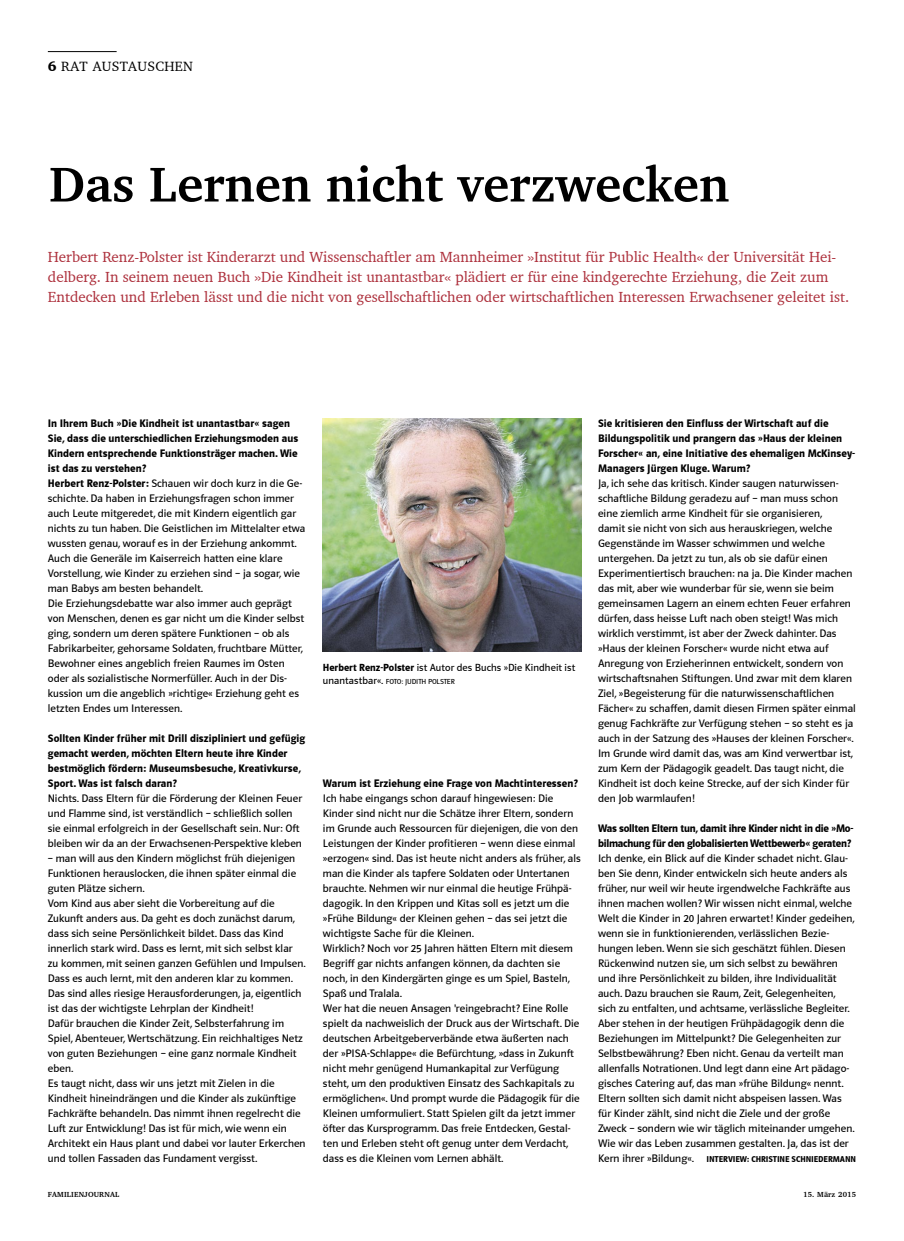
<style>
.page{position:relative;width:904px;height:1241px;background:#fff}
.page>*{position:absolute;margin:0;border:0;box-sizing:border-box;transform-origin:0 0}
._06_FJ_Headline_40pt{font:700 50px "Charter BT Pro";color:#000}
._06_FJ_Vorspann{font:15px/20px "Charter BT Pro";color:#ad303c}
.t1{font:13.75px "Charter BT Pro";letter-spacing:.025em;color:#000}
._07_FJ_Fließ_Polo_links{font:11.25px/15px "Polo 11 K Buch";letter-spacing:.005em;color:#000}
._07_FJ_Fließ_Polo_fett{font:11.25px/15px "Polo 11 K Buch";letter-spacing:.005em;color:#000}
._07_FJ_Fließ_Polo_fett-2{font:11.25px/15px "Polo 11 K Hfett";letter-spacing:.005em;color:#000}
._07_FJ_Fließ_Polo_fett-3{font:11.25px/15px "Polo 11 K Hfett";letter-spacing:-.02em;color:#000}
._06_FJ_Bildunterschrift_Polo{font:10.62px "Polo 11 K Buch";letter-spacing:.01em;color:#000}
._07_FJ_Fließ_Polo_links-2{font:8.75px "Polo 11 K Hfett";color:#000}
._06_FJ_Bildunterschrift_Polo-2{font:7.5px "Polo 11 K Buch";color:#000}
.t2{font:700 7.5px "Charter BT Pro";letter-spacing:.025em;color:#000}
.s1{font-weight:900}
.s2{font-family:"Polo 11 K Hfett"}
.s3{font-size:10.62px}
.s4{font-family:"Polo 11 K Buch";font-size:11.25px}
</style>
<div class="page">
<hr style="left:48px;top:51px;width:69px;height:1px;background:#000">
<img style="left:323px;top:419px;width:258px;height:232px">
<p class="t1" style="left:48px;top:57px;width:147px"><span class="s1">6</span> RAT AUSTAUSCHEN</p>
<p class="_06_FJ_Headline_40pt" style="left:49px;top:152px;width:681px">Das Lernen nicht verzwecken</p>
<p class="_06_FJ_Vorspann" style="left:48px;top:246px;width:802px">Herbert Renz-Polster ist Kinderarzt und Wissenschaftler am Mannheimer »Institut für Public Health« der Universität Hei&shy;delberg. In seinem neuen Buch »Die Kindheit ist unantastbar« plädiert er für eine kindgerechte Erziehung, die Zeit zum<br>Entdecken und Erleben lässt und die nicht von gesellschaftlichen oder wirtschaftlichen Interessen Erwachsener geleitet ist.</p>
<p class="_07_FJ_Fließ_Polo_fett-2" style="left:48px;top:415px;width:252px">In Ihrem Buch »Die Kindheit ist unantastbar« sagen Sie, dass die unterschiedlichen Erziehungsmoden aus Kindern entsprechende Funktionsträger machen. Wie ist das zu verstehen?</p>
<p class="_07_FJ_Fließ_Polo_fett" style="left:48px;top:475px;width:259px"><span class="s2">Herbert Renz-Polster:</span> Schauen wir doch kurz in die Ge&shy;schichte. Da haben in Erziehungsfragen schon immer auch Leute mitgeredet, die mit Kindern eigentlich gar nichts zu tun haben. Die Geistlichen im Mittelalter etwa wussten genau, worauf es in der Erziehung ankommt.<br>Auch die Generäle im Kaiserreich hatten eine klare Vorstellung, wie Kinder zu erziehen sind – ja sogar, wie man Babys am besten behandelt.</p>
<p class="_07_FJ_Fließ_Polo_fett" style="left:48px;top:595px;width:258px">Die Erziehungsdebatte war also immer auch geprägt von Menschen, denen es gar nicht um die Kinder selbst ging, sondern um deren spätere Funktionen – ob als Fabrikarbeiter, gehorsame Soldaten, fruchtbare Mütter, Bewohner eines angeblich freien Raumes im Osten oder als sozialistische Normerfüller. Auch in der Dis&shy;kussion um die angeblich »richtige« Erziehung geht es letzten Endes um Interessen.</p>
<p class="_07_FJ_Fließ_Polo_fett-2" style="left:48px;top:730px;width:259px">Sollten Kinder früher mit Drill diszipliniert und gefügig gemacht werden, möchten Eltern heute ihre Kinder bestmöglich fördern: Museumsbesuche, Kreativkurse, Sport. Was ist falsch daran?</p>
<p class="_07_FJ_Fließ_Polo_links" style="left:48px;top:790px;width:256px">Nichts. Dass Eltern für die Förderung der Kleinen Feuer und Flamme sind, ist verständlich – schließlich sollen sie einmal erfolgreich in der Gesellschaft sein. Nur: Oft bleiben wir da an der Erwachsenen-Perspektive kleben</p>
<p class="_07_FJ_Fließ_Polo_links" style="left:48px;top:850px;width:250px;text-align:justify">– man will aus den Kindern möglichst früh diejenigen Funktionen herauslocken, die ihnen später einmal die guten Plätze sichern.</p>
<p class="_07_FJ_Fließ_Polo_links" style="left:48px;top:895px;width:259px">Vom Kind aus aber sieht die Vorbereitung auf die Zukunft anders aus. Da geht es doch zunächst darum, dass sich seine Persönlichkeit bildet. Dass das Kind innerlich stark wird. Dass es lernt, mit sich selbst klar zu kommen, mit seinen ganzen Gefühlen und Impulsen.<br>Dass es auch lernt, mit den anderen klar zu kommen.</p>
<p class="_07_FJ_Fließ_Polo_links" style="left:48px;top:985px;width:255px">Das sind alles riesige Herausforderungen, ja, eigentlich ist das der wichtigste Lehrplan der Kindheit!</p>
<p class="_07_FJ_Fließ_Polo_links" style="left:48px;top:1015px;width:256px">Dafür brauchen die Kinder Zeit, Selbsterfahrung im Spiel, Abenteuer, Wertschätzung. Ein reichhaltiges Netz von guten Beziehungen – eine ganz normale Kindheit eben.</p>
<p class="_07_FJ_Fließ_Polo_links" style="left:48px;top:1075px;width:259px">Es taugt nicht, dass wir uns jetzt mit Zielen in die Kindheit hineindrängen und die Kinder als zukünftige Fachkräfte behandeln. Das nimmt ihnen regelrecht die Luft zur Entwicklung! Das ist für mich, wie wenn ein Architekt ein Haus plant und dabei vor lauter Erkerchen und tollen Fassaden das Fundament vergisst.</p>
<p class="_06_FJ_Bildunterschrift_Polo" style="left:323px;top:661px;width:254px"><span class="s2">Herbert Renz-Polster</span> ist Autor des Buchs »Die Kindheit ist</p>
<p class="_06_FJ_Bildunterschrift_Polo-2" style="left:323px;top:677px;width:133px"><span class="s3">unantastbar«.</span> FOTO: JUDITH POLSTER</p>
<p class="_07_FJ_Fließ_Polo_fett-2" style="left:323px;top:775px;width:256px">Warum ist Erziehung eine Frage von Machtinteressen?</p>
<p class="_07_FJ_Fließ_Polo_links" style="left:323px;top:790px;width:259px">Ich habe eingangs schon darauf hingewiesen: Die Kinder sind nicht nur die Schätze ihrer Eltern, sondern im Grunde auch Ressourcen für diejenigen, die von den Leistungen der Kinder profitieren – wenn diese einmal »erzogen« sind. Das ist heute nicht anders als früher, als man die Kinder als tapfere Soldaten oder Untertanen brauchte. Nehmen wir nur einmal die heutige Frühpä&shy;dagogik. In den Krippen und Kitas soll es jetzt um die »Frühe Bildung« der Kleinen gehen – das sei jetzt die wichtigste Sache für die Kleinen.</p>
<p class="_07_FJ_Fließ_Polo_links" style="left:323px;top:940px;width:251px">Wirklich? Noch vor 25 Jahren hätten Eltern mit diesem Begriff gar nichts anfangen können, da dachten sie noch, in den Kindergärten ginge es um Spiel, Basteln, Spaß und Tralala.</p>
<p class="_07_FJ_Fließ_Polo_links" style="left:323px;top:1000px;width:258px">Wer hat die neuen Ansagen 'reingebracht? Eine Rolle spielt da nachweislich der Druck aus der Wirtschaft. Die deutschen Arbeitgeberverbände etwa äußerten nach der »PISA-Schlappe« die Befürchtung, »dass in Zukunft nicht mehr genügend Humankapital zur Verfügung steht, um den produktiven Einsatz des Sachkapitals zu ermöglichen«. Und prompt wurde die Pädagogik für die Kleinen umformuliert. Statt Spielen gilt da jetzt immer öfter das Kursprogramm. Das freie Entdecken, Gestal&shy;ten und Erleben steht oft genug unter dem Verdacht, dass es die Kleinen vom Lernen abhält.</p>
<p class="_07_FJ_Fließ_Polo_fett-2" style="left:598px;top:415px;width:258px">Sie kritisieren den Einfluss der Wirtschaft auf die Bildungspolitik und prangern das »Haus der kleinen Forscher« an, eine Initiative des ehemaligen McKinsey-Managers Jürgen Kluge. Warum?</p>
<p class="_07_FJ_Fließ_Polo_links" style="left:598px;top:475px;width:259px">Ja, ich sehe das kritisch. Kinder saugen naturwissen&shy;schaftliche Bildung geradezu auf – man muss schon eine ziemlich arme Kindheit für sie organisieren,<br>damit sie nicht von sich aus herauskriegen, welche Gegenstände im Wasser schwimmen und welche untergehen. Da jetzt zu tun, als ob sie dafür einen Experimentiertisch brauchen: na ja. Die Kinder machen das mit, aber wie wunderbar für sie, wenn sie beim gemeinsamen Lagern an einem echten Feuer erfahren dürfen, dass heisse Luft nach oben steigt! Was mich wirklich verstimmt, ist aber der Zweck dahinter. Das »Haus der kleinen Forscher« wurde nicht etwa auf Anregung von Erzieherinnen entwickelt, sondern von wirtschaftsnahen Stiftungen. Und zwar mit dem klaren Ziel, »Begeisterung für die naturwissenschaftlichen Fächer« zu schaffen, damit diesen Firmen später einmal genug Fachkräfte zur Verfügung stehen – so steht es ja auch in der Satzung des »Hauses der kleinen Forscher«.<br>Im Grunde wird damit das, was am Kind verwertbar ist, zum Kern der Pädagogik geadelt. Das taugt nicht, die Kindheit ist doch keine Strecke, auf der sich Kinder für den Job warmlaufen!</p>
<p class="_07_FJ_Fließ_Polo_fett-3" style="left:598px;top:820px;width:257px">Was sollten Eltern tun, damit ihre Kinder nicht in die »Mo&shy;bilmachung für den globalisierten Wettbewerb« geraten?</p>
<p class="_07_FJ_Fließ_Polo_links" style="left:598px;top:850px;width:258px">Ich denke, ein Blick auf die Kinder schadet nicht. Glau&shy;ben Sie denn, Kinder entwickeln sich heute anders als früher, nur weil wir heute irgendwelche Fachkräfte aus ihnen machen wollen? Wir wissen nicht einmal, welche Welt die Kinder in 20 Jahren erwartet! Kinder gedeihen, wenn sie in funktionierenden, verlässlichen Bezie&shy;hungen leben. Wenn sie sich geschätzt fühlen. Diesen Rückenwind nutzen sie, um sich selbst zu bewähren und ihre Persönlichkeit zu bilden, ihre Individualität auch. Dazu brauchen sie Raum, Zeit, Gelegenheiten, sich zu entfalten, und achtsame, verlässliche Begleiter.<br>Aber stehen in der heutigen Frühpädagogik denn die Beziehungen im Mittelpunkt? Die Gelegenheiten zur Selbstbewährung? Eben nicht. Genau da verteilt man allenfalls Notrationen. Und legt dann eine Art pädago&shy;gisches Catering auf, das man »frühe Bildung« nennt.<br>Eltern sollten sich damit nicht abspeisen lassen. Was für Kinder zählt, sind nicht die Ziele und der große Zweck – sondern wie wir täglich miteinander umgehen.<br>Wie wir das Leben zusammen gestalten. Ja, das ist der</p>
<p class="_07_FJ_Fließ_Polo_links-2" style="left:598px;top:1154px;width:259px"><span class="s4">Kern ihrer »Bildung«.</span> INTERVIEW: CHRISTINE SCHNIEDERMANN</p>
<p class="t2" style="left:48px;top:1189px;width:73px">FAMILIENJOURNAL</p>
<p class="t2" style="left:803px;top:1189px;width:54px">15. März 2015</p>
</div>
